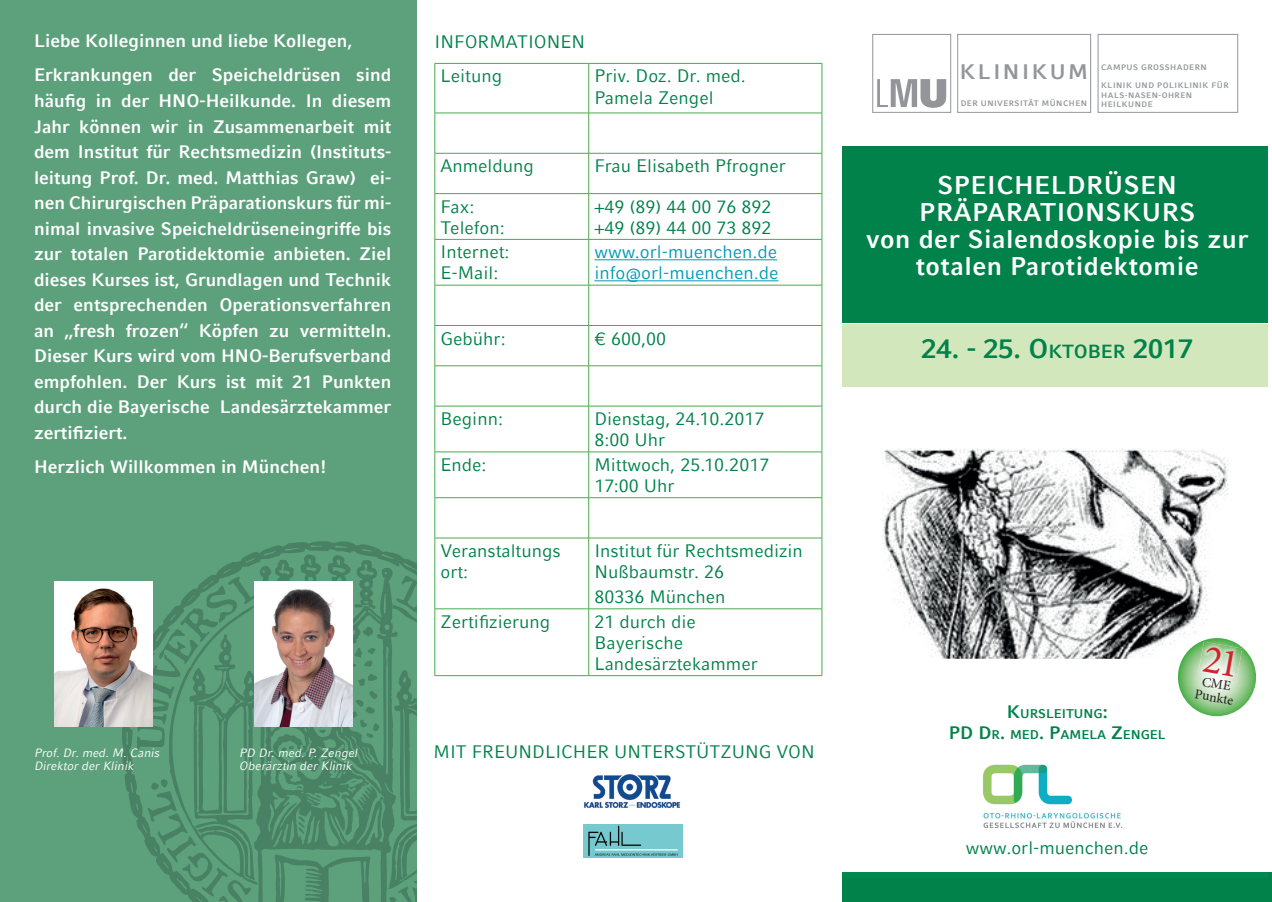
<style>
.page{position:relative;width:1272px;height:902px;background:#fff}
.page>*{position:absolute;margin:0;border:0;box-sizing:border-box;transform-origin:0 0}
.t1{font:700 27px "LMU Compatil Fact";color:#01824a}
.t2{font:700 25.5px/27px "LMU Compatil Fact";letter-spacing:.02em;color:#fff;text-align:center}
.t3{font:700 21px "LMU Compatil Fact";letter-spacing:.12em;color:#939598}
.t4{font:700 18px/25.5px "LMU Compatil Fact";color:#fff}
.t5{font:18px/21px "LMU Compatil Fact";color:#01824a}
.t6{font:18px/21px "LMU Compatil Fact";color:#009cb7}
.t7{font:13.65px/13.5px "Minion Pro";color:#231f20;text-align:center}
.t8{font:700 12.6px/21px "LMU Compatil Fact";color:#01824a;text-align:center}
.t9{font:italic 12px/13.5px "LMU Compatil Fact";color:#fff}
.t10{font:700 7.95px/9.4px "LMU Compatil Fact";letter-spacing:.06em;color:#939598}
.s1{font-size:18.9px}
.s2{font-size:18px}
</style>
<div class="page">
<div style="left:842px;top:872px;width:429px;height:29px;background:#01824a"></div>
<div style="left:0;top:0;width:417px;height:901px;background:#5da17c"></div>
<svg style="left:249px;top:541px;width:150px;height:14px"></svg>
<svg style="left:54px;top:555px;width:363px;height:346px"></svg>
<div style="left:842px;top:146px;width:425px;height:176px;background:#01824a"></div>
<div style="left:842px;top:324px;width:425px;height:63px;background:#d3e7bc"></div>
<div style="left:842px;top:872px;width:425px;height:5px;background:#00894e"></div>
<img style="left:983px;top:764px;width:140px;height:64px">
<img style="left:882px;top:448px;width:349px;height:210px">
<hr style="left:434px;top:64px;width:1px;height:49px;background:#49aa50">
<hr style="left:588px;top:64px;width:1px;height:49px;background:#49aa50">
<hr style="left:821px;top:64px;width:1px;height:49px;background:#49aa50">
<hr style="left:434px;top:113px;width:1px;height:40px;background:#49aa50">
<hr style="left:588px;top:113px;width:1px;height:40px;background:#49aa50">
<hr style="left:821px;top:113px;width:1px;height:40px;background:#49aa50">
<hr style="left:434px;top:153px;width:1px;height:40px;background:#49aa50">
<hr style="left:588px;top:153px;width:1px;height:40px;background:#49aa50">
<hr style="left:821px;top:153px;width:1px;height:40px;background:#49aa50">
<hr style="left:434px;top:194px;width:1px;height:45px;background:#49aa50">
<hr style="left:588px;top:194px;width:1px;height:45px;background:#49aa50">
<hr style="left:821px;top:194px;width:1px;height:45px;background:#49aa50">
<hr style="left:434px;top:239px;width:1px;height:46px;background:#49aa50">
<hr style="left:588px;top:239px;width:1px;height:46px;background:#49aa50">
<hr style="left:821px;top:239px;width:1px;height:46px;background:#49aa50">
<hr style="left:434px;top:285px;width:1px;height:40px;background:#49aa50">
<hr style="left:588px;top:285px;width:1px;height:40px;background:#49aa50">
<hr style="left:821px;top:285px;width:1px;height:40px;background:#49aa50">
<hr style="left:434px;top:325px;width:1px;height:40px;background:#49aa50">
<hr style="left:588px;top:325px;width:1px;height:40px;background:#49aa50">
<hr style="left:821px;top:325px;width:1px;height:40px;background:#49aa50">
<hr style="left:434px;top:366px;width:1px;height:40px;background:#49aa50">
<hr style="left:588px;top:366px;width:1px;height:40px;background:#49aa50">
<hr style="left:821px;top:366px;width:1px;height:40px;background:#49aa50">
<hr style="left:434px;top:406px;width:1px;height:45px;background:#49aa50">
<hr style="left:588px;top:406px;width:1px;height:45px;background:#49aa50">
<hr style="left:821px;top:406px;width:1px;height:45px;background:#49aa50">
<hr style="left:434px;top:452px;width:1px;height:45px;background:#49aa50">
<hr style="left:588px;top:452px;width:1px;height:45px;background:#49aa50">
<hr style="left:821px;top:452px;width:1px;height:45px;background:#49aa50">
<hr style="left:434px;top:498px;width:1px;height:39px;background:#49aa50">
<hr style="left:588px;top:498px;width:1px;height:39px;background:#49aa50">
<hr style="left:821px;top:498px;width:1px;height:39px;background:#49aa50">
<hr style="left:434px;top:538px;width:1px;height:70px;background:#49aa50">
<hr style="left:588px;top:538px;width:1px;height:70px;background:#49aa50">
<hr style="left:821px;top:538px;width:1px;height:70px;background:#49aa50">
<hr style="left:434px;top:609px;width:1px;height:66px;background:#49aa50">
<hr style="left:588px;top:609px;width:1px;height:66px;background:#49aa50">
<hr style="left:821px;top:609px;width:1px;height:66px;background:#49aa50">
<hr style="left:434px;top:63px;width:154px;height:1px;background:#49aa50">
<hr style="left:588px;top:63px;width:234px;height:1px;background:#49aa50">
<hr style="left:434px;top:113px;width:154px;height:1px;background:#49aa50">
<hr style="left:588px;top:113px;width:234px;height:1px;background:#49aa50">
<hr style="left:434px;top:153px;width:154px;height:1px;background:#49aa50">
<hr style="left:588px;top:153px;width:234px;height:1px;background:#49aa50">
<hr style="left:434px;top:193px;width:154px;height:1px;background:#49aa50">
<hr style="left:588px;top:193px;width:234px;height:1px;background:#49aa50">
<hr style="left:434px;top:239px;width:154px;height:1px;background:#49aa50">
<hr style="left:588px;top:239px;width:234px;height:1px;background:#49aa50">
<hr style="left:434px;top:285px;width:154px;height:1px;background:#49aa50">
<hr style="left:588px;top:285px;width:234px;height:1px;background:#49aa50">
<hr style="left:434px;top:325px;width:154px;height:1px;background:#49aa50">
<hr style="left:588px;top:325px;width:234px;height:1px;background:#49aa50">
<hr style="left:434px;top:365px;width:154px;height:1px;background:#49aa50">
<hr style="left:588px;top:365px;width:234px;height:1px;background:#49aa50">
<hr style="left:434px;top:406px;width:154px;height:1px;background:#49aa50">
<hr style="left:588px;top:406px;width:234px;height:1px;background:#49aa50">
<hr style="left:434px;top:451px;width:154px;height:1px;background:#49aa50">
<hr style="left:588px;top:451px;width:234px;height:1px;background:#49aa50">
<hr style="left:434px;top:497px;width:154px;height:1px;background:#49aa50">
<hr style="left:588px;top:497px;width:234px;height:1px;background:#49aa50">
<hr style="left:434px;top:537px;width:154px;height:1px;background:#49aa50">
<hr style="left:588px;top:537px;width:234px;height:1px;background:#49aa50">
<hr style="left:434px;top:608px;width:154px;height:1px;background:#49aa50">
<hr style="left:588px;top:608px;width:234px;height:1px;background:#49aa50">
<hr style="left:434px;top:675px;width:154px;height:1px;background:#49aa50">
<hr style="left:588px;top:675px;width:234px;height:1px;background:#49aa50">
<hr style="left:594px;top:259px;width:183px;height:1px;background:#009cb7">
<hr style="left:594px;top:280px;width:184px;height:1px;background:#009cb7">
<img style="left:584px;top:774px;width:96px;height:34px">
<img style="left:54px;top:581px;width:98px;height:145px">
<img style="left:255px;top:581px;width:98px;height:145px">
<svg style="left:877px;top:79px;width:69px;height:29px"></svg>
<div style="left:872px;top:34px;width:79px;height:79px;border:1px solid #939598"></div>
<div style="left:957px;top:34px;width:133px;height:79px;border:1px solid #939598"></div>
<div style="left:1097px;top:34px;width:140px;height:79px;border:1px solid #939598"></div>
<img style="left:583px;top:824px;width:99px;height:32px">
<svg style="left:1174px;top:638px;width:82px;height:78px"></svg>
<p class="t4" style="left:34px;top:24px;width:359px;line-height:34px">Liebe Kolleginnen und liebe Kollegen,<br>Erkrankungen der Speicheldrüsen sind</p>
<p class="t4" style="left:34px;top:88px;width:359px;text-align:justify">häufig in der HNO-Heilkunde. In diesem Jahr können wir in Zusammenarbeit mit dem Institut für Rechtsmedizin (Instituts&shy;leitung Prof. Dr. med. Matthias Graw) ei&shy;nen Chirurgischen Präparationskurs für mi&shy;nimal invasive Speicheldrüseneingriffe bis zur totalen Parotidektomie anbieten. Ziel dieses Kurses ist, Grundlagen und Technik der entsprechenden Operationsverfahren an „fresh frozen“ Köpfen zu vermitteln.<br>Dieser Kurs wird vom HNO-Berufsverband empfohlen. Der Kurs ist mit 21 Punkten durch die Bayerische Landesärztekammer zertifiziert.</p>
<p class="t4" style="left:34px;top:453px;width:294px">Herzlich Willkommen in München!</p>
<p class="t5" style="left:440px;top:24px;width:146px;line-height:34.8px;text-indent:-6px">INFORMATIONEN<br>Leitung</p>
<p class="t5" style="left:594px;top:66px;width:153px">Priv. Doz. Dr. med.<br>Pamela Zengel</p>
<p class="t5" style="left:440px;top:155px;width:95px">Anmeldung</p>
<p class="t5" style="left:594px;top:155px;width:193px">Frau Elisabeth Pfrogner</p>
<p class="t5" style="left:440px;top:196px;width:66px">Fax:<br>Telefon:</p>
<p class="t5" style="left:594px;top:196px;width:179px">+49 (89) 44 00 76 892 +49 (89) 44 00 73 892</p>
<p class="t5" style="left:440px;top:241px;width:70px">Internet:<br>E-Mail:</p>
<p class="t6" style="left:594px;top:241px;width:186px">www.orl-muenchen.de info@orl-muenchen.de</p>
<p class="t5" style="left:440px;top:328px;width:67px">Gebühr:</p>
<p class="t5" style="left:594px;top:328px;width:73px">€ 600,00</p>
<p class="t5" style="left:440px;top:408px;width:64px">Beginn:</p>
<p class="t5" style="left:594px;top:408px;width:172px">Dienstag, 24.10.2017<br>8:00 Uhr</p>
<p class="t5" style="left:440px;top:454px;width:48px">Ende:</p>
<p class="t5" style="left:594px;top:454px;width:176px">Mittwoch, 25.10.2017<br>17:00 Uhr</p>
<p class="t5" style="left:440px;top:540px;width:122px">Veranstaltungs ort:</p>
<p class="t5" style="left:594px;top:540px;width:210px">Institut für Rechtsmedizin<br>Nußbaumstr. 26</p>
<p class="t5" style="left:594px;top:586px;width:133px">80336 München</p>
<p class="t5" style="left:440px;top:611px;width:111px">Zertifizierung</p>
<p class="t5" style="left:594px;top:611px;width:165px">21 durch die<br>Bayerische<br>Landesärztekammer</p>
<p class="t9" style="left:34px;top:745px;width:127px">Prof. Dr. med. M. Canis<br>Direktor der Klinik</p>
<p class="t9" style="left:239px;top:745px;width:120px">PD Dr. med. P. Zengel</p>
<p class="t5" style="left:433px;top:741px;width:382px">MIT FREUNDLICHER UNTERSTÜTZUNG VON</p>
<p class="t9" style="left:239px;top:759px;width:114px">Oberärztin der Klinik</p>
<p class="t3" style="left:959px;top:59px;width:130px">KLINIKUM</p>
<p class="t10" style="left:960px;top:99px;width:128px">DER UNIVERSITÄT MÜNCHEN</p>
<p class="t10" style="left:1101px;top:63px;width:107px">CAMPUS GROSSHADERN</p>
<p class="t10" style="left:1101px;top:81px;width:129px">KLINIK UND POLIKLINIK FÜR<br>HALS-NASEN-OHREN<br>HEILKUNDE</p>
<h2 class="t2" style="left:866px;top:171px;width:384px">SPEICHELDRÜSEN<br>PRÄPARATIONSKURS<br>von der Sialendoskopie bis zur totalen Parotidektomie</h2>
<h1 class="t1" style="left:921px;top:333px;width:273px">24. - 25. O<span class="s1">KTOBER</span> 2017</h1>
<p class="t8" style="left:948px;top:702px;width:218px"><span class="s2">K</span>URSLEITUNG<span class="s2">:<br>PD D</span>R<span class="s2">.</span> MED<span class="s2">. P</span>AMELA <span class="s2">Z</span>ENGEL</p>
<p class="t7" style="left:1198px;top:673px;width:41px;rotate:10deg">CME<br>Punkte</p>
<p class="t5" style="left:965px;top:837px;width:184px">www.orl-muenchen.de</p>
</div>
